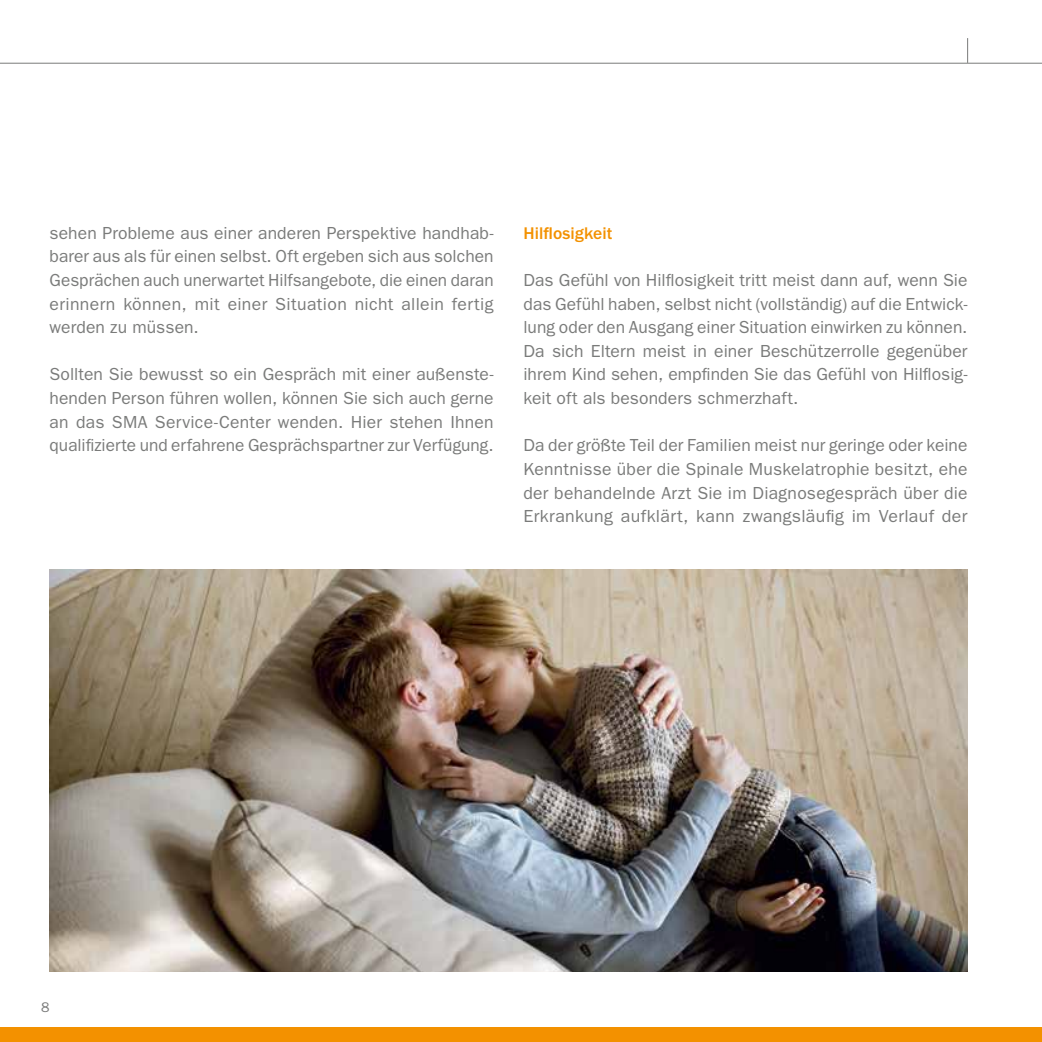
<style>
.page{position:relative;width:1042px;height:1042px;background:#fff}
.page>*{position:absolute;margin:0;border:0;box-sizing:border-box;transform-origin:0 0}
.t1{font:17.5px/23.6px "ITC Franklin Gothic Std";letter-spacing:.01em;color:#7a7b7a;text-align:justify}
.t2{font:500 17.5px "ITC Franklin Gothic Std";letter-spacing:.005em;color:#f39100}
.t3{font:14px "Franklin Gothic LT Pro";color:#7a7b7a}
</style>
<div class="page">
<img style="left:50px;top:569px;width:917px;height:402px">
<hr style="left:0;top:63px;width:1042px;height:1px;background:#7a7b7a">
<svg style="left:967px;top:38px;width:1px;height:25px"></svg>
<div style="left:0;top:1027px;width:1042px;height:15px;background:#f39100"></div>
<p class="t1" style="left:50px;top:221px;width:445px">sehen Probleme aus einer anderen Perspektive handhab&shy;barer aus als für einen selbst. Oft ergeben sich aus solchen Gesprächen auch unerwartet Hilfsangebote, die einen daran erinnern können, mit einer Situation nicht allein fertig werden zu müssen.</p>
<p class="t1" style="left:50px;top:363px;width:446px">Sollten Sie bewusst so ein Gespräch mit einer außenste&shy;henden Person führen wollen, können Sie sich auch gerne an das SMA Service-Center wenden. Hier stehen Ihnen qualifizierte und erfahrene Gesprächspartner zur Verfügung.</p>
<p class="t2" style="left:523px;top:223px;width:90px">Hilflosigkeit</p>
<p class="t1" style="left:523px;top:268px;width:445px">Das Gefühl von Hilflosigkeit tritt meist dann auf, wenn Sie das Gefühl haben, selbst nicht (vollständig) auf die Entwick&shy;lung oder den Ausgang einer Situation einwirken zu können.<br>Da sich Eltern meist in einer Beschützerrolle gegenüber ihrem Kind sehen, empfinden Sie das Gefühl von Hilflosig&shy;keit oft als besonders schmerzhaft.</p>
<p class="t1" style="left:523px;top:434px;width:446px">Da der größte Teil der Familien meist nur geringe oder keine Kenntnisse über die Spinale Muskelatrophie besitzt, ehe der behandelnde Arzt Sie im Diagnosegespräch über die Erkrankung aufklärt, kann zwangsläufig im Verlauf der</p>
<p class="t3" style="left:41px;top:998px;width:10px">8</p>
</div>
